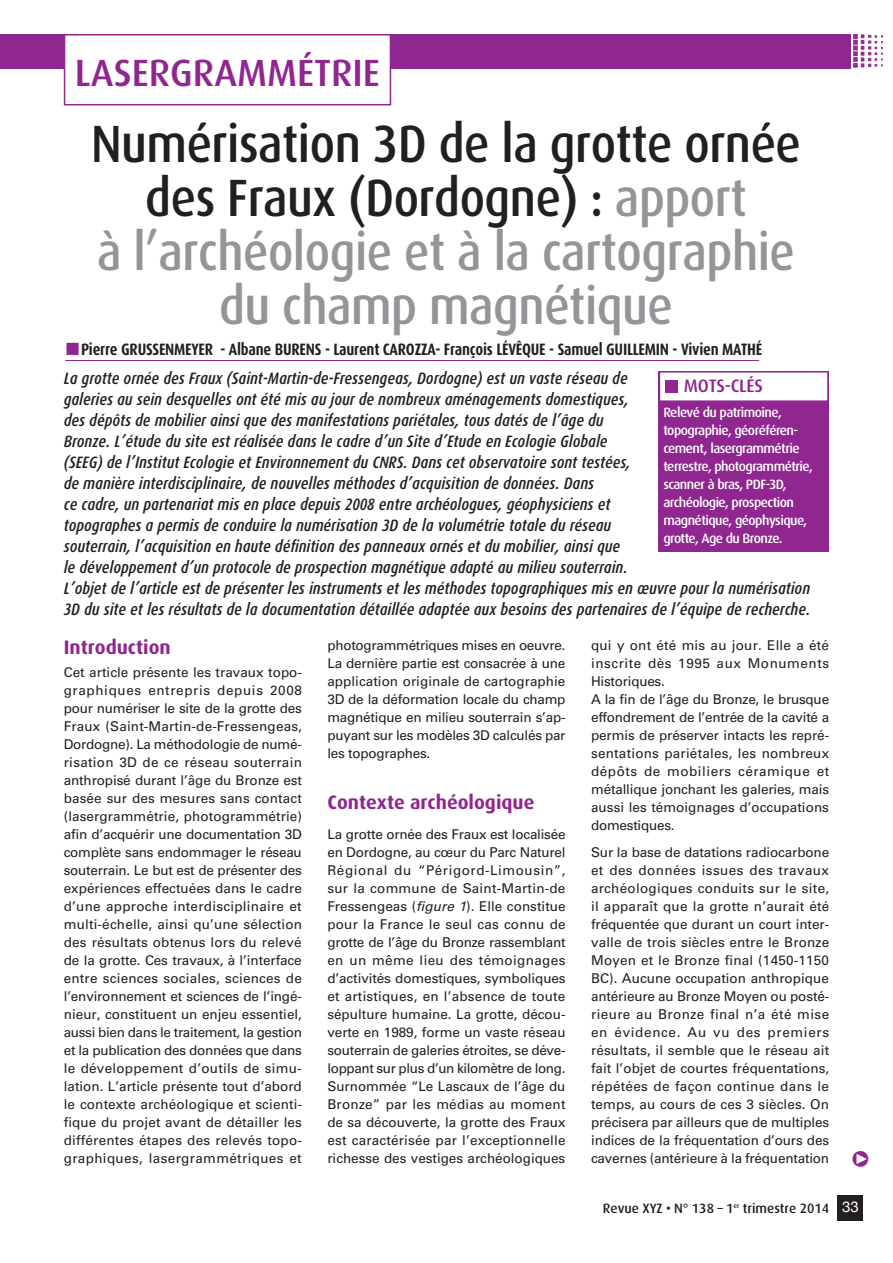
<style>
.page{position:relative;width:893px;height:1263px;background:#fff}
.page>*{position:absolute;margin:0;border:0;box-sizing:border-box;transform-origin:0 0}
.t1{font:500 52.5px/54px "Dax";letter-spacing:-.01em;color:#939598;text-align:center;scale:.9 1}
.t2{font:500 37.95px "Dax";color:#90268f}
.t3{font:700 19.5px "Dax";color:#90268f}
.t4{font:500 18px "Dax";letter-spacing:-.015em;color:#90268f}
.t5{font:italic 500 16.5px/21px "Dax Condensed";color:#231f20}
.t6{font:700 16.5px "Dax Condensed";letter-spacing:-.015em;color:#231f20}
.t7{font:13.5px/18px "Univers LT Std";letter-spacing:-.005em;color:#231f20;text-align:justify}
.t8{font:500 13.5px/18px "Dax";letter-spacing:-.04em;color:#fff}
.t9{font:500 13.5px "Dax";color:#231f20}
.s1{color:#231f20}
.s2{font-style:italic}
.s3{font-family:"Helvetica Neue";font-weight:400;font-size:15px;color:#fff}
</style>
<div class="page">
<div style="left:838px;top:1195px;width:25px;height:25px;background:#231f20"></div>
<img style="left:850px;top:34px;width:32px;height:35px">
<div style="left:0;top:34px;width:850px;height:34px;background:#90268f"></div>
<div style="left:64px;top:34px;width:327px;height:71px;background:#fff;border:2px solid #90268f"></div>
<div style="left:659px;top:371px;width:170px;height:181px;background:#90268f"></div>
<div style="left:659px;top:371px;width:170px;height:31px;background:#fff;border:2px solid #90268f"></div>
<div style="left:665px;top:380px;width:13px;height:12px;background:#90268f"></div>
<div style="left:66px;top:343px;width:13px;height:12px;background:#90268f;border:2px solid #90268f"></div>
<hr style="left:65px;top:360px;width:694px;height:1px;background:#90268f">
<h2 class="t2" style="left:75px;top:52px;width:307px">Lasergrammétrie</h2>
<h1 class="t1" style="left:91px;top:117px;width:790px"><span class="s1">Numérisation 3D de la grotte ornée des Fraux (Dordogne) :</span> apport<br>à l’archéologie et à la cartographie du champ magnétique</h1>
<p class="t5" style="left:64px;top:368px;width:748px">La grotte ornée des Fraux (Saint-Martin-de-Fressengeas, Dordogne) est un vaste réseau de<br>galeries au sein desquelles ont été mis au jour de nombreux aménagements domestiques,<br>des dépôts de mobilier ainsi que des manifestations pariétales, tous datés de l’âge du<br>Bronze. L’étude du site est réalisée dans le cadre d’un Site d’Etude en Ecologie Globale<br>(SEEG) de l’Institut Ecologie et Environnement du CNRS. Dans cet observatoire sont testées,<br>de manière interdisciplinaire, de nouvelles méthodes d’acquisition de données. Dans<br>ce cadre, un partenariat mis en place depuis 2008 entre archéologues, géophysiciens et<br>topographes a permis de conduire la numérisation 3D de la volumétrie totale du réseau<br>souterrain, l’acquisition en haute définition des panneaux ornés et du mobilier, ainsi que<br>le développement d’un protocole de prospection magnétique adapté au milieu souterrain.<br>L’objet de l’article est de présenter les instruments et les méthodes topographiques mis en œuvre pour la numérisation 3D du site et les résultats de la documentation détaillée adaptée aux besoins des partenaires de l’équipe de recherche.</p>
<p class="t6" style="left:81px;top:340px;width:683px">PIERRE GRUSSENMEYER - ALBANE BURENS - LAURENT CAROZZA- FRANÇOIS LÉVÊQUE - SAMUEL GUILLEMIN - VIVIEN MATHÉ</p>
<h3 class="t4" style="left:684px;top:376px;width:80px">mots-clés</h3>
<p class="t8" style="left:663px;top:403px;width:151px">Relevé du patrimoine, topographie, géoréféren&shy;cement, lasergrammétrie terrestre, photogrammétrie, scanner à bras, PDF-3D, archéologie, prospection magnétique, géophysique, grotte, Age du Bronze.</p>
<h3 class="t3" style="left:64px;top:636px;width:108px">Introduction</h3>
<p class="t7" style="left:64px;top:663px;width:240px">Cet article présente les travaux topo&shy;graphiques entrepris depuis 2008 pour numériser le site de la grotte des Fraux (Saint-Martin-de-Fressengeas, Dordogne). La méthodologie de numé&shy;risation 3D de ce réseau souterrain anthropisé durant l’âge du Bronze est basée sur des mesures sans contact (lasergrammétrie, photogrammétrie) afin d’acquérir une documentation 3D complète sans endommager le réseau souterrain. Le but est de présenter des expériences effectuées dans le cadre d’une approche interdisciplinaire et multi-échelle, ainsi qu’une sélection des résultats obtenus lors du relevé de la grotte. Ces travaux, à l’interface entre sciences sociales, sciences de l’environnement et sciences de l’ingé&shy;nieur, constituent un enjeu essentiel, aussi bien dans le traitement, la gestion et la publication des données que dans le développement d’outils de simu&shy;lation. L’article présente tout d’abord le contexte archéologique et scienti&shy;fique du projet avant de détailler les différentes étapes des relevés topo&shy;graphiques, lasergrammétriques et</p>
<p class="t7" style="left:327px;top:636px;width:240px">photogrammétriques mises en oeuvre.<br>La dernière partie est consacrée à une application originale de cartographie 3D de la déformation locale du champ magnétique en milieu souterrain s’ap&shy;puyant sur les modèles 3D calculés par les topographes.</p>
<h3 class="t3" style="left:327px;top:791px;width:208px">Contexte archéologique</h3>
<p class="t7" style="left:327px;top:825px;width:240px">La grotte ornée des Fraux est localisée en Dordogne, au cœur du Parc Naturel Régional du “Périgord-Limousin”, sur la commune de Saint-Martin-de Fressengeas (<span class="s2">figure 1</span>). Elle constitue pour la France le seul cas connu de grotte de l’âge du Bronze rassemblant en un même lieu des témoignages d’activités domestiques, symboliques et artistiques, en l’absence de toute sépulture humaine. La grotte, décou&shy;verte en 1989, forme un vaste réseau souterrain de galeries étroites, se déve&shy;loppant sur plus d’un kilomètre de long.<br>Surnommée “Le Lascaux de l’âge du Bronze” par les médias au moment de sa découverte, la grotte des Fraux est caractérisée par l’exceptionnelle richesse des vestiges archéologiques</p>
<p class="t7" style="left:591px;top:636px;width:240px;text-align:left">qui y ont été mis au jour. Elle a été inscrite dès 1995 aux Monuments<br>Historiques.<br>A la fin de l’âge du Bronze, le brusque effondrement de l’entrée de la cavité a permis de préserver intacts les repré&shy;sentations pariétales, les nombreux dépôts de mobiliers céramique et métallique jonchant les galeries, mais aussi les témoignages d’occupations domestiques.</p>
<p class="t7" style="left:591px;top:843px;width:240px">Sur la base de datations radiocarbone et des données issues des travaux archéologiques conduits sur le site, il apparaît que la grotte n’aurait été fréquentée que durant un court inter&shy;valle de trois siècles entre le Bronze Moyen et le Bronze final (1450-1150<br>BC). Aucune occupation anthropique antérieure au Bronze Moyen ou posté&shy;rieure au Bronze final n’a été mise en évidence. Au vu des premiers résultats, il semble que le réseau ait fait l’objet de courtes fréquentations, répétées de façon continue dans le temps, au cours de ces 3 siècles. On précisera par ailleurs que de multiples indices de la fréquentation d’ours des cavernes (antérieure à la fréquentation</p>
<p class="t9" style="left:603px;top:1200px;width:257px">Revue XYZ • N° 138 – 1<sup>er</sup> trimestre 2014 <span class="s3">33</span></p>
</div>
